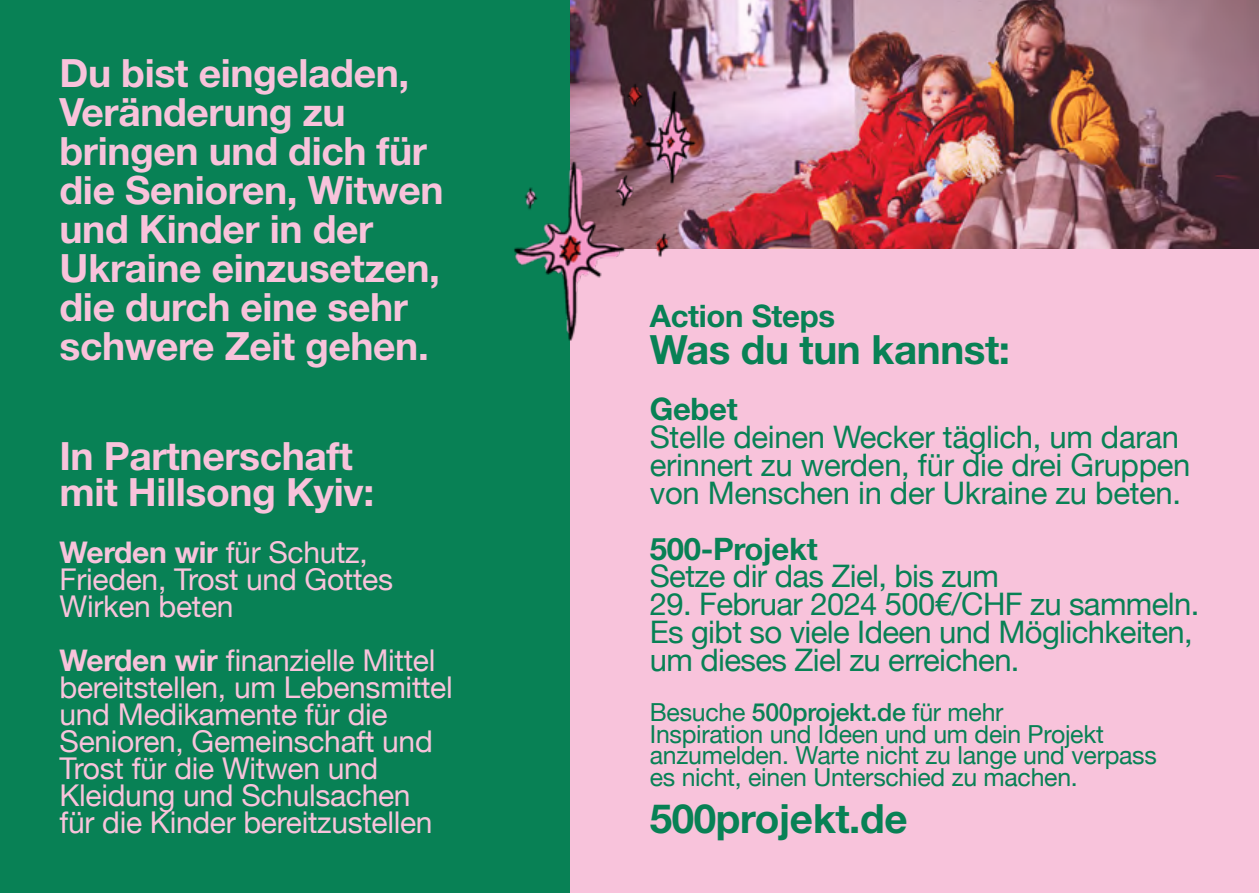
<style>
.page{position:relative;width:1259px;height:893px;background:#fff}
.page>*{position:absolute;margin:0;border:0;box-sizing:border-box;transform-origin:0 0}
.t1{font:700 40.5px "Helvetica Neue LT Std";letter-spacing:-.01em;color:#088155}
.t2{font:700 39px/39px "Helvetica Neue LT Std";letter-spacing:-.01em;color:#f8c3db}
.t3{font:31.2px/27.9px "Helvetica Neue";letter-spacing:-.02em;color:#088155}
.t4{font:700 31.2px "Helvetica Neue LT Std";letter-spacing:-.01em;color:#088155}
.t5{font:30px/27px "Helvetica Neue";letter-spacing:-.01em;color:#f8c3db}
.t6{font:24.9px/21.6px "Helvetica Neue";letter-spacing:-.01em;color:#088155}
.s1{font-family:"Helvetica Neue LT Std";font-weight:700}
.s2{font-weight:500}
</style>
<div class="page">
<div style="left:536px;top:0;width:723px;height:893px;background:#f8c3db"></div>
<img style="left:570px;top:0;width:689px;height:248px">
<div style="left:0;top:0;width:570px;height:893px;background:#088155"></div>
<img style="left:514px;top:70px;width:232px;height:271px">
<h2 class="t2" style="left:60px;top:53px;width:385px">Du bist eingeladen,<br>Veränderung zu bringen und dich für die Senioren, Witwen und Kinder in der<br>Ukraine einzusetzen, die durch eine sehr schwere Zeit gehen.</h2>
<h2 class="t2" style="left:60px;top:437px;width:316px;line-height:36px">In Partnerschaft mit Hillsong Kyiv:</h2>
<p class="t5" style="left:60px;top:541px;width:335px"><span class="s1">Werden wir</span> für Schutz,<br>Frieden, Trost und Gottes<br>Wirken beten</p>
<p class="t5" style="left:60px;top:649px;width:395px"><span class="s1">Werden wir</span> finanzielle Mittel bereitstellen, um Lebensmittel und Medikamente für die<br>Senioren, Gemeinschaft und<br>Trost für die Witwen und<br>Kleidung und Schulsachen für die Kinder bereitzustellen</p>
<p class="t4" style="left:650px;top:296px;width:187px">Action Steps</p>
<h1 class="t1" style="left:650px;top:324px;width:362px">Was du tun kannst:</h1>
<p class="t4" style="left:650px;top:389px;width:89px">Gebet</p>
<p class="t3" style="left:650px;top:424px;width:542px">Stelle deinen Wecker täglich, um daran erinnert zu werden, für die drei Gruppen von Menschen in der Ukraine zu beten.</p>
<p class="t4" style="left:650px;top:529px;width:169px">500-Projekt</p>
<p class="t3" style="left:650px;top:564px;width:350px">Setze dir das Ziel, bis zum</p>
<p class="t3" style="left:650px;top:592px;width:551px">29. Februar 2024 500€/CHF zu sammeln.<br>Es gibt so viele Ideen und Möglichkeiten, um dieses Ziel zu erreichen.</p>
<p class="t6" style="left:650px;top:703px;width:508px">Besuche <span class="s2">500projekt.de</span> für mehr<br>Inspiration und Ideen und um dein Projekt anzumelden. Warte nicht zu lange und verpass es nicht, einen Unterschied zu machen.</p>
<h1 class="t1" style="left:650px;top:793px;width:259px">500projekt.de</h1>
</div>
